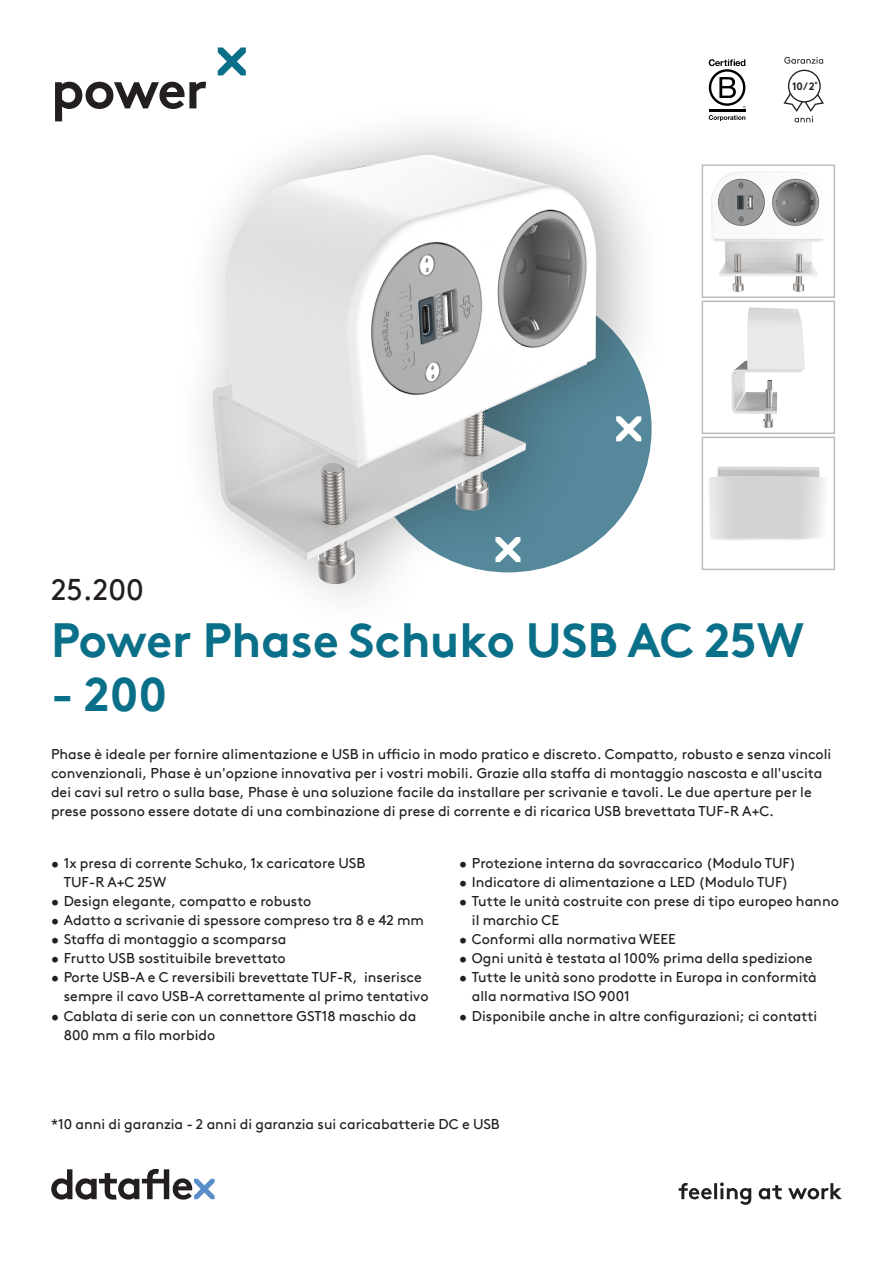
<style>
.page{position:relative;width:893px;height:1263px;background:#fff}
.page>*{position:absolute;margin:0;border:0;box-sizing:border-box;transform-origin:0 0}
.t1{font:700 54px "Brown Pro TT";letter-spacing:-.03em;color:#231f20}
.productnaam{font:700 48px "Brown Pro TT";color:#0a6f88}
.productnummer{font:30px "Brown Pro TT";color:#231f20}
.omschrijving{font:14.25px/19.2px "Brown Pro TT";color:#231f20}
.t2{font:700 10.8px "Brown";color:#231f20}
</style>
<div class="page">
<hr style="left:709px;top:110px;width:36px;height:2px;background:#000001">
<svg style="left:709px;top:59px;width:36px;height:49px"></svg>
<svg style="left:709px;top:115px;width:36px;height:6px"></svg>
<svg style="left:51px;top:1169px;width:164px;height:30px"></svg>
<svg style="left:218px;top:47px;width:28px;height:28px"></svg>
<svg style="left:679px;top:1182px;width:163px;height:23px"></svg>
<svg style="left:784px;top:57px;width:39px;height:7px"></svg>
<svg style="left:783px;top:70px;width:41px;height:52px"></svg>
<img style="left:711px;top:171px;width:112px;height:121px">
<div style="left:702px;top:164px;width:133px;height:134px;border:2px solid #bcbdc0"></div>
<img style="left:731px;top:307px;width:74px;height:121px">
<div style="left:702px;top:301px;width:133px;height:133px;border:2px solid #bcbdc0"></div>
<div style="left:702px;top:437px;width:133px;height:133px;border:2px solid #bcbdc0"></div>
<img style="left:201px;top:133px;width:440px;height:465px">
<h1 class="t1" style="left:51px;top:46px;width:158px">power</h1>
<p class="t2" style="left:792px;top:77px;width:27px">10/2<sup>*</sup></p>
<p class="productnummer" style="left:51px;top:566px;width:94px">25.200</p>
<p class="productnaam" style="left:51px;top:601px;width:755px">Power Phase Schuko USB AC 25W</p>
<p class="productnaam" style="left:51px;top:655px;width:118px">- 200</p>
<p class="omschrijving" style="left:51px;top:743px;width:782px">Phase è ideale per fornire alimentazione e USB in ufficio in modo pratico e discreto. Compatto, robusto e senza vincoli convenzionali, Phase è un'opzione innovativa per i vostri mobili. Grazie alla staffa di montaggio nascosta e all'uscita dei cavi sul retro o sulla base, Phase è una soluzione facile da installare per scrivanie e tavoli. Le due aperture per le prese possono essere dotate di una combinazione di prese di corrente e di ricarica USB brevettata TUF-R A+C.</p>
<p class="omschrijving" style="left:64px;top:852px;width:303px;text-indent:-13px">• 1x presa di corrente Schuko, 1x caricatore USB<br>TUF-R A+C 25W</p>
<p class="omschrijving" style="left:51px;top:890px;width:262px">• Design elegante, compatto e robusto</p>
<p class="omschrijving" style="left:51px;top:909px;width:375px">• Adatto a scrivanie di spessore compreso tra 8 e 42 mm</p>
<p class="omschrijving" style="left:51px;top:928px;width:237px">• Staffa di montaggio a scomparsa</p>
<p class="omschrijving" style="left:51px;top:947px;width:236px">• Frutto USB sostituibile brevettato</p>
<p class="omschrijving" style="left:64px;top:966px;width:366px;text-indent:-13px">• Porte USB-A e C reversibili brevettate TUF-R, inserisce sempre il cavo USB-A correttamente al primo tentativo</p>
<p class="omschrijving" style="left:64px;top:1005px;width:354px;text-indent:-13px">• Cablata di serie con un connettore GST18 maschio da<br>800 mm a filo morbido</p>
<p class="omschrijving" style="left:459px;top:852px;width:339px">• Protezione interna da sovraccarico (Modulo TUF)</p>
<p class="omschrijving" style="left:459px;top:871px;width:331px">• Indicatore di alimentazione a LED (Modulo TUF)</p>
<p class="omschrijving" style="left:472px;top:890px;width:368px;text-indent:-13px">• Tutte le unità costruite con prese di tipo europeo hanno il marchio CE</p>
<p class="omschrijving" style="left:459px;top:928px;width:218px">• Conformi alla normativa WEEE</p>
<p class="omschrijving" style="left:459px;top:947px;width:355px">• Ogni unità è testata al 100% prima della spedizione</p>
<p class="omschrijving" style="left:472px;top:966px;width:346px;text-indent:-13px">• Tutte le unità sono prodotte in Europa in conformità alla normativa ISO 9001</p>
<p class="omschrijving" style="left:459px;top:1005px;width:360px">• Disponibile anche in altre configurazioni; ci contatti</p>
<p class="omschrijving" style="left:51px;top:1113px;width:450px">*10 anni di garanzia - 2 anni di garanzia sui caricabatterie DC e USB</p>
</div>
